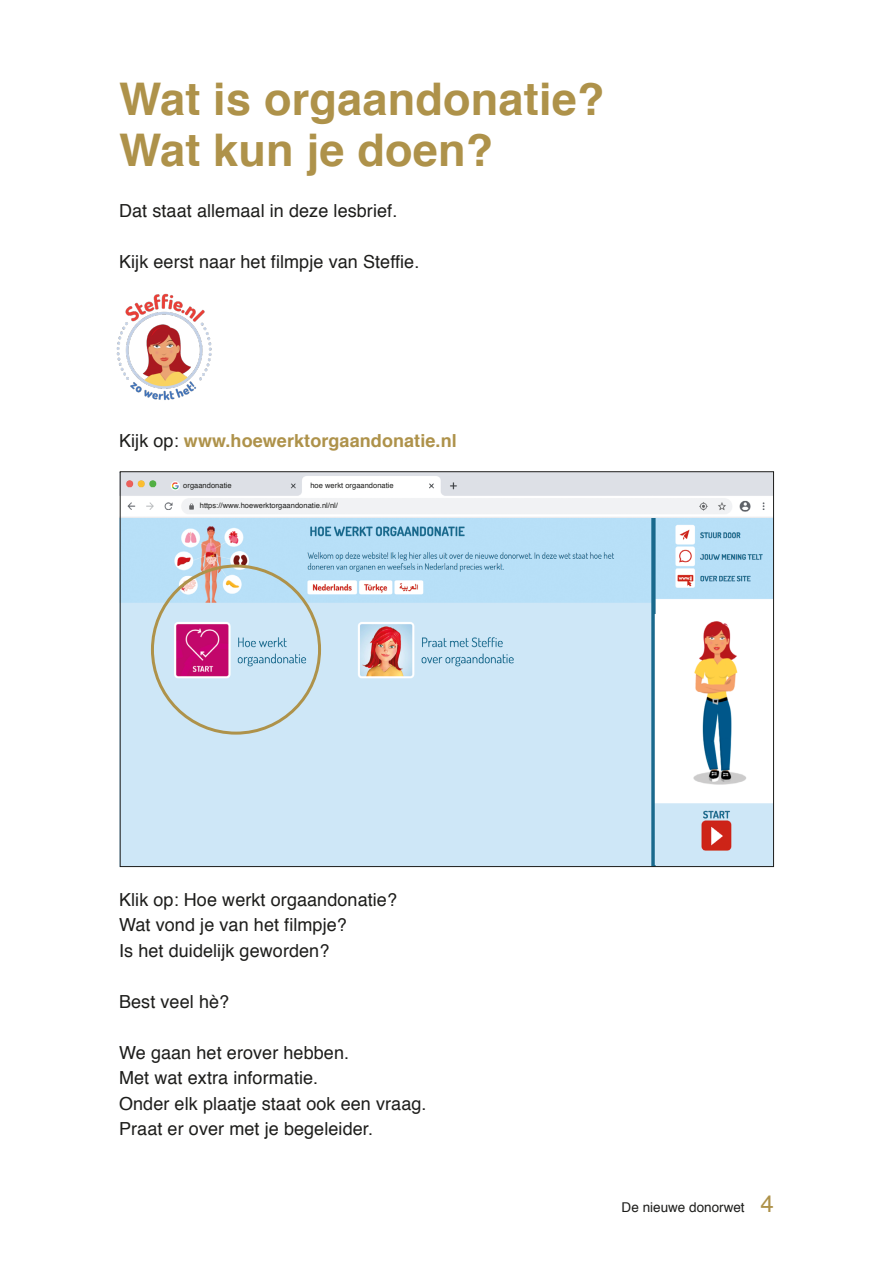
<style>
.page{position:relative;width:893px;height:1263px;background:#fff}
.page>*{position:absolute;margin:0;border:0;box-sizing:border-box;transform-origin:0 0}
.t1{font:700 45px/51px "Helvetica";letter-spacing:.005em;color:#ae924a}
.t2{font:18px/25.5px "Helvetica";letter-spacing:.005em;color:#1d1d1b}
.t3{font:700 18px "Helvetica";letter-spacing:.005em;color:#ae924a}
.t4{font:13.5px "Helvetica";color:#1d1d1b}
.t5{font:7.5px "Helvetica";letter-spacing:.005em;color:#1d1d1b}
.s1{font-weight:400;color:#1d1d1b}
.s2{font-size:24px;color:#ae924a}
</style>
<div class="page">
<img style="left:119px;top:517px;width:653px;height:350px">
<img style="left:654px;top:614px;width:118px;height:177px">
<img style="left:654px;top:791px;width:118px;height:74px">
<img style="left:119px;top:472px;width:653px;height:45px">
<img style="left:116px;top:293px;width:96px;height:107px">
<h1 class="t1" style="left:119px;top:74px;width:487px">Wat is orgaandonatie?<br>Wat kun je doen?</h1>
<p class="t2" style="left:119px;top:198px;width:280px">Dat staat allemaal in deze lesbrief.</p>
<p class="t2" style="left:119px;top:249px;width:302px">Kijk eerst naar het filmpje van Steffie.</p>
<p class="t3" style="left:119px;top:426px;width:339px"><span class="s1">Kijk op:</span> www.hoewerktorgaandonatie.nl</p>
<p class="t5" style="left:183px;top:480px;width:50px">orgaandonatie</p>
<p class="t5" style="left:310px;top:480px;width:85px">hoe werkt orgaandonatie</p>
<p class="t5" style="left:200px;top:500px;width:140px">https://www.hoewerktorgaandonatie.nl/nl/</p>
<p class="t2" style="left:119px;top:887px;width:280px">Klik op: Hoe werkt orgaandonatie?<br>Wat vond je van het filmpje?<br>Is het duidelijk geworden?</p>
<p class="t2" style="left:119px;top:989px;width:112px">Best veel hè?</p>
<p class="t2" style="left:119px;top:1040px;width:309px">We gaan het erover hebben.<br>Met wat extra informatie.<br>Onder elk plaatje staat ook een vraag.<br>Praat er over met je begeleider.</p>
<p class="t4" style="left:622px;top:1197px;width:154px">De nieuwe donorwet <span class="s2">4</span></p>
</div>
